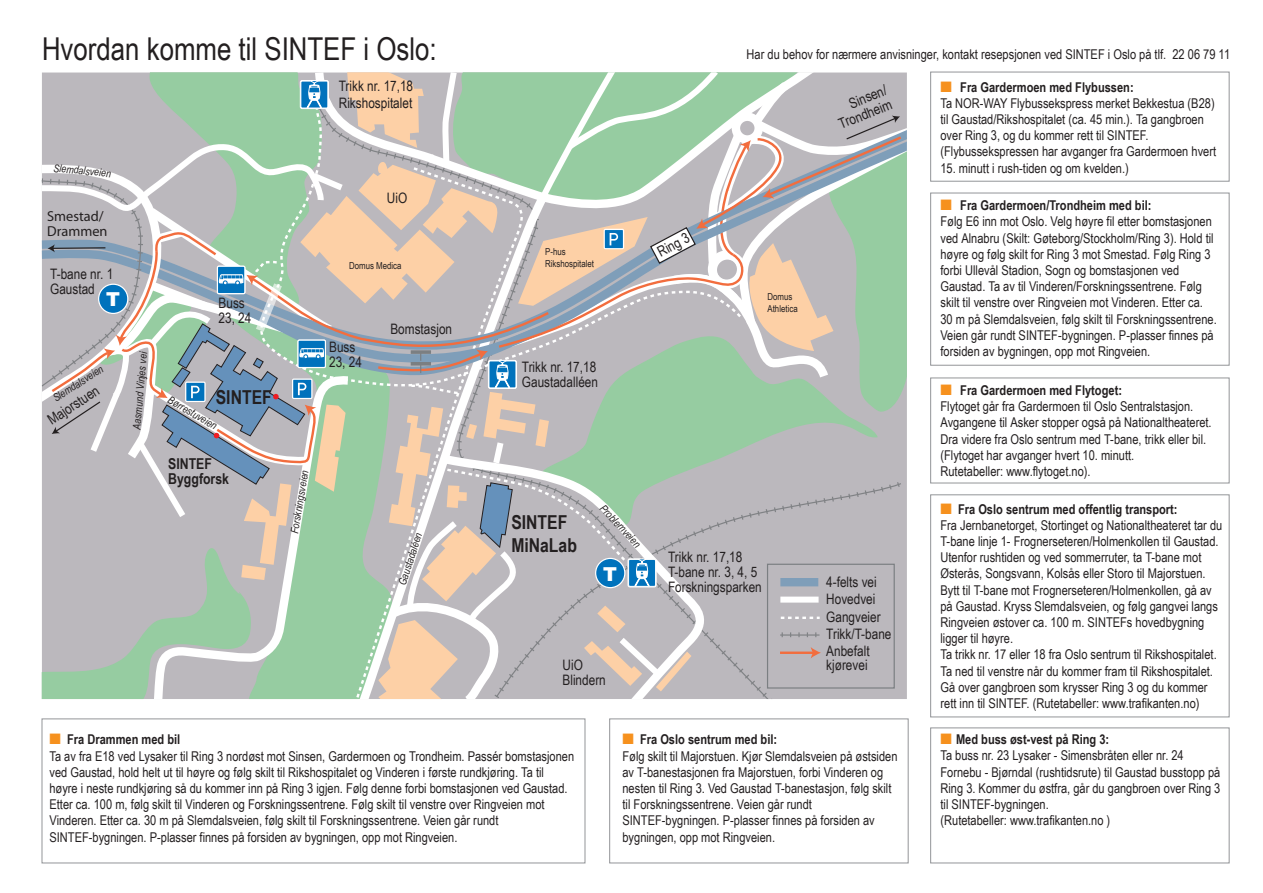
<style>
.page{position:relative;width:1263px;height:893px;background:#fff}
.page>*{position:absolute;margin:0;border:0;box-sizing:border-box;transform-origin:0 0}
.t1{font:31.5px "Arial Narrow";color:#231f20}
.t2{font:700 19.2px/23.1px "Arial Narrow";color:#231f20}
.t3{font:900 19.2px "Arial";color:#fff}
.t4{font:700 15px/15px "Arial Narrow";color:#231f20}
.t5{font:14.4px/15px "Arial Narrow";color:#231f20}
.t6{font:14.4px/15px "Myriad";color:#231f20}
.t7{font:13.5px/16.2px "Arial Narrow";color:#231f20}
.t8{font:italic 10.8px "Arial Narrow";color:#231f20}
.t9{font:9.6px/11.6px "Arial Narrow";color:#231f20}
.s1{color:#f6911e}
.s2{font-weight:700}
</style>
<div class="page">
<div style="left:42px;top:718px;width:543px;height:145px;border:1px solid #939598"></div>
<div style="left:609px;top:718px;width:300px;height:145px;border:1px solid #939598"></div>
<div style="left:930px;top:494px;width:300px;height:223px;border:1px solid #939598"></div>
<div style="left:930px;top:377px;width:300px;height:106px;border:1px solid #939598"></div>
<div style="left:930px;top:727px;width:300px;height:136px;border:1px solid #939598"></div>
<div style="left:930px;top:72px;width:300px;height:109px;border:1px solid #939598"></div>
<div style="left:930px;top:193px;width:300px;height:172px;border:1px solid #939598"></div>
<svg style="left:42px;top:72px;width:865px;height:627px;background:#b9c1b8"></svg>
<h1 class="t1" style="left:42px;top:26px;width:396px">Hvordan komme til SINTEF i Oslo:</h1>
<p class="t7" style="left:747px;top:46px;width:485px">Har du behov for nærmere anvisninger, kontakt resepsjonen ved SINTEF i Oslo på tlf. 22 06 79 11</p>
<p class="t5" style="left:339px;top:76px;width:76px;line-height:17.2px">Trikk nr. 17,18<br>Rikshospitalet</p>
<p class="t8" style="left:55px;top:160px;width:59px;rotate:6deg">Slemdalsveien</p>
<p class="t6" style="left:47px;top:210px;width:62px;rotate:-1deg">Smestad/<br>Drammen</p>
<p class="t5" style="left:50px;top:265px;width:65px">T-bane nr. 1<br>Gaustad</p>
<h2 class="t3" style="left:106px;top:285px;width:15px">T</h2>
<p class="t8" style="left:50px;top:393px;width:59px;rotate:-33deg">Slemdalsveien</p>
<p class="t5" style="left:45px;top:414px;width:60px;rotate:-33deg">Majorstuen</p>
<p class="t8" style="left:129px;top:429px;width:79px;rotate:-85deg">Aasmund Vinjes vei</p>
<p class="t5" style="left:219px;top:295px;width:34px">Buss<br>23, 24</p>
<h2 class="t2" style="left:216px;top:385px;width:57px">SINTEF</h2>
<p class="t8" style="left:173px;top:392px;width:57px;rotate:31deg">Børrestuveien</p>
<p class="t4" style="left:168px;top:455px;width:62px">SINTEF<br>Byggforsk</p>
<p class="t8" style="left:287px;top:532px;width:66px;rotate:-81deg">Forskningsveien</p>
<p class="t5" style="left:387px;top:190px;width:22px">UiO</p>
<p class="t9" style="left:545px;top:246px;width:22px">P-hus</p>
<p class="t9" style="left:349px;top:259px;width:54px">Domus Medica</p>
<p class="t9" style="left:545px;top:257px;width:50px">Rikshospitalet</p>
<p class="t5" style="left:329px;top:339px;width:34px">Buss<br>23, 24</p>
<p class="t5" style="left:390px;top:321px;width:63px">Bomstasjon</p>
<p class="t5" style="left:522px;top:359px;width:78px">Trikk nr. 17,18<br>Gaustadalléen</p>
<p class="t5" style="left:655px;top:245px;width:36px;rotate:-28deg">Ring 3</p>
<p class="t9" style="left:768px;top:290px;width:32px">Domus<br>Athletica</p>
<p class="t8" style="left:395px;top:583px;width:57px;rotate:-72deg">Gaustadaléen</p>
<h2 class="t2" style="left:511px;top:509px;width:67px">SINTEF<br>MiNaLab</h2>
<p class="t8" style="left:608px;top:501px;width:56px;rotate:47deg">Problemveien</p>
<h2 class="t3" style="left:603px;top:560px;width:15px">T</h2>
<p class="t5" style="left:668px;top:549px;width:95px">Trikk nr. 17,18<br>T-bane nr. 3, 4, 5<br>Forskningsparken</p>
<p class="t5" style="left:563px;top:657px;width:45px">UiO<br>Blindern</p>
<p class="t5" style="left:831px;top:103px;width:58px;text-align:right;rotate:-22deg">Sinsen/<br>Trondheim</p>
<p class="t5" style="left:826px;top:573px;width:67px;line-height:17.2px">4-felts vei<br>Hovedvei<br>Gangveier<br>Trikk/T-bane<br>Anbefalt</p>
<p class="t5" style="left:826px;top:656px;width:43px">kjørevei</p>
<p class="t7" style="left:50px;top:731px;width:526px"><span class="s1">■</span> <span class="s2">Fra Drammen med bil<br></span>Ta av fra E18 ved Lysaker til Ring 3 nordøst mot Sinsen, Gardermoen og Trondheim. Passér bomstasjonen ved Gaustad, hold helt ut til høyre og følg skilt til Rikshospitalet og Vinderen i første rundkjøring. Ta til høyre i neste rundkjøring så du kommer inn på Ring 3 igjen. Følg denne forbi bomstasjonen ved Gaustad.<br>Etter ca. 100 m, følg skilt til Vinderen og Forskningssentrene. Følg skilt til venstre over Ringveien mot Vinderen. Etter ca. 30 m på Slemdalsveien, følg skilt til Forskningssentrene. Veien går rundt SINTEF-bygningen. P-plasser finnes på forsiden av bygningen, opp mot Ringveien.</p>
<p class="t7" style="left:622px;top:731px;width:276px"><span class="s1">■</span> <span class="s2">Fra Oslo sentrum med bil:<br></span>Følg skilt til Majorstuen. Kjør Slemdalsveien på østsiden av T-banestasjonen fra Majorstuen, forbi Vinderen og nesten til Ring 3. Ved Gaustad T-banestasjon, følg skilt til Forskningssentrene. Veien går rundt SINTEF-bygningen. P-plasser finnes på forsiden av bygningen, opp mot Ringveien.</p>
<p class="t7" style="left:940px;top:78px;width:277px"><span class="s1">■</span> <span class="s2">Fra Gardermoen med Flybussen:<br></span>Ta NOR-WAY Flybussekspress merket Bekkestua (B28) til Gaustad/Rikshospitalet (ca. 45 min.). Ta gangbroen over Ring 3, og du kommer rett til SINTEF. (Flybussekspressen har avganger fra Gardermoen hvert</p>
<p class="t7" style="left:940px;top:159px;width:190px">15. minutt i rush-tiden og om kvelden.)</p>
<p class="t7" style="left:940px;top:197px;width:278px"><span class="s1">■</span> <span class="s2">Fra Gardermoen/Trondheim med bil:<br></span>Følg E6 inn mot Oslo. Velg høyre fil etter bomstasjonen ved Alnabru (Skilt: Gøteborg/Stockholm/Ring 3). Hold til høyre og følg skilt for Ring 3 mot Smestad. Følg Ring 3 forbi Ullevål Stadion, Sogn og bomstasjonen ved Gaustad. Ta av til Vinderen/Forskningssentrene. Følg skilt til venstre over Ringveien mot Vinderen. Etter ca.<br>30 m på Slemdalsveien, følg skilt til Forskningssentrene.<br>Veien går rundt SINTEF-bygningen. P-plasser finnes på forsiden av bygningen, opp mot Ringveien.</p>
<p class="t7" style="left:940px;top:381px;width:273px"><span class="s1">■</span> <span class="s2">Fra Gardermoen med Flytoget:<br></span>Flytoget går fra Gardermoen til Oslo Sentralstasjon.<br>Avgangene til Asker stopper også på Nationaltheateret.<br>Dra videre fra Oslo sentrum med T-bane, trikk eller bil. (Flytoget har avganger hvert 10. minutt.<br>Rutetabeller: www.flytoget.no).</p>
<p class="t7" style="left:940px;top:500px;width:283px"><span class="s1">■</span> <span class="s2">Fra Oslo sentrum med offentlig transport:<br></span>Fra Jernbanetorget, Stortinget og Nationaltheateret tar du T-bane linje 1- Frognerseteren/Holmenkollen til Gaustad.<br>Utenfor rushtiden og ved sommerruter, ta T-bane mot Østerås, Songsvann, Kolsås eller Storo til Majorstuen.<br>Bytt til T-bane mot Frognerseteren/Holmenkollen, gå av på Gaustad. Kryss Slemdalsveien, og følg gangvei langs Ringveien østover ca. 100 m. SINTEFs hovedbygning ligger til høyre.<br>Ta trikk nr. 17 eller 18 fra Oslo sentrum til Rikshospitalet.<br>Ta ned til venstre når du kommer fram til Rikshospitalet.<br>Gå over gangbroen som krysser Ring 3 og du kommer rett inn til SINTEF. (Rutetabeller: www.trafikanten.no)</p>
<p class="t7" style="left:940px;top:730px;width:281px"><span class="s1">■</span> <span class="s2">Med buss øst-vest på Ring 3:<br></span>Ta buss nr. 23 Lysaker - Simensbråten eller nr. 24<br>Fornebu - Bjørndal (rushtidsrute) til Gaustad busstopp på Ring 3. Kommer du østfra, går du gangbroen over Ring 3 til SINTEF-bygningen.<br>(Rutetabeller: www.trafikanten.no )</p>
</div>
